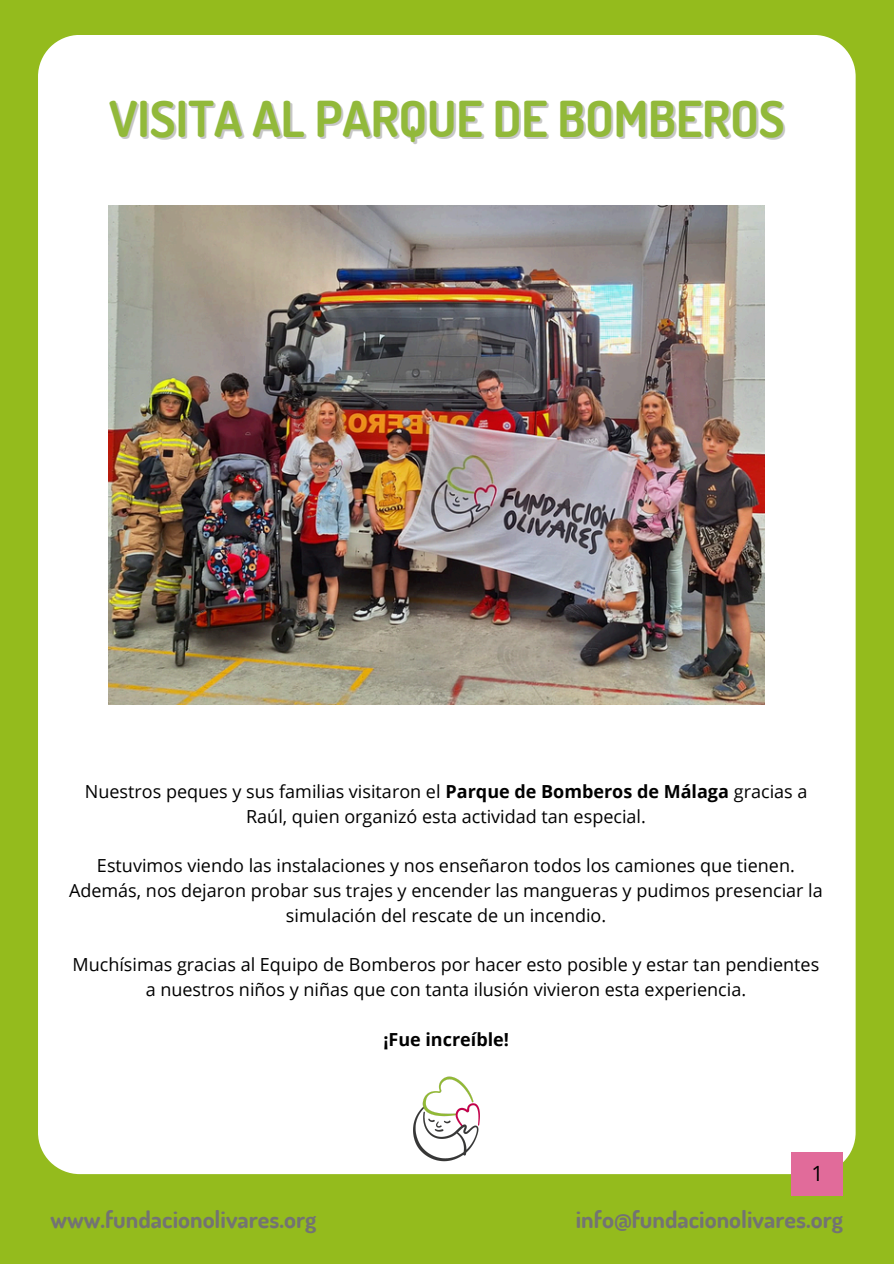
<style>
.page{position:relative;width:894px;height:1264px;background:#fff}
.page>*{position:absolute;margin:0;border:0;box-sizing:border-box;transform-origin:0 0}
.t1{font:700 49.5px "Dosis";color:#92b93a}
.t2{font:700 24px "Dosis";color:#737373}
.t3{font:21px "Open Sans";color:#000}
.t4{font:18px/24.8px "Open Sans";color:#000;text-align:center}
.t5{font:700 18px "Open Sans";color:#000}
.s1{font-weight:700}
</style>
<div class="page">
<div style="left:0;top:0;width:893px;height:1263px;background:#94bb1d"></div>
<div style="left:38px;top:35px;width:817px;height:1139px;background:#fff"></div>
<img style="left:391px;top:1059px;width:110px;height:103px">
<div style="left:791px;top:1152px;width:51px;height:43px;background:#e16b9a"></div>
<img style="left:108px;top:206px;width:656px;height:498px">
<p class="t1" style="left:109px;top:86px;width:677px">VISITA AL PARQUE DE BOMBEROS</p>
<p class="t4" style="left:85px;top:778px;width:724px">Nuestros peques y sus familias visitaron el <span class="s1">Parque de Bomberos de Málaga</span> gracias a<br>Raúl, quien organizó esta actividad tan especial.</p>
<h3 class="t4" style="left:69px;top:852px;width:755px">Estuvimos viendo las instalaciones y nos enseñaron todos los camiones que tienen.<br>Además, nos dejaron probar sus trajes y encender las mangueras y pudimos presenciar la simulación del rescate de un incendio.</h3>
<p class="t4" style="left:72px;top:951px;width:748px">Muchísimas gracias al Equipo de Bomberos por hacer esto posible y estar tan pendientes</p>
<p class="t4" style="left:146px;top:976px;width:602px">a nuestros niños y niñas que con tanta ilusión vivieron esta experiencia.</p>
<h2 class="t5" style="left:383px;top:1026px;width:127px">¡Fue increíble!</h2>
<p class="t3" style="left:811px;top:1158px;width:13px">1</p>
<p class="t2" style="left:51px;top:1203px;width:267px">www.fundacionolivares.org</p>
<p class="t2" style="left:575px;top:1203px;width:268px">info@fundacionolivares.org</p>
</div>
